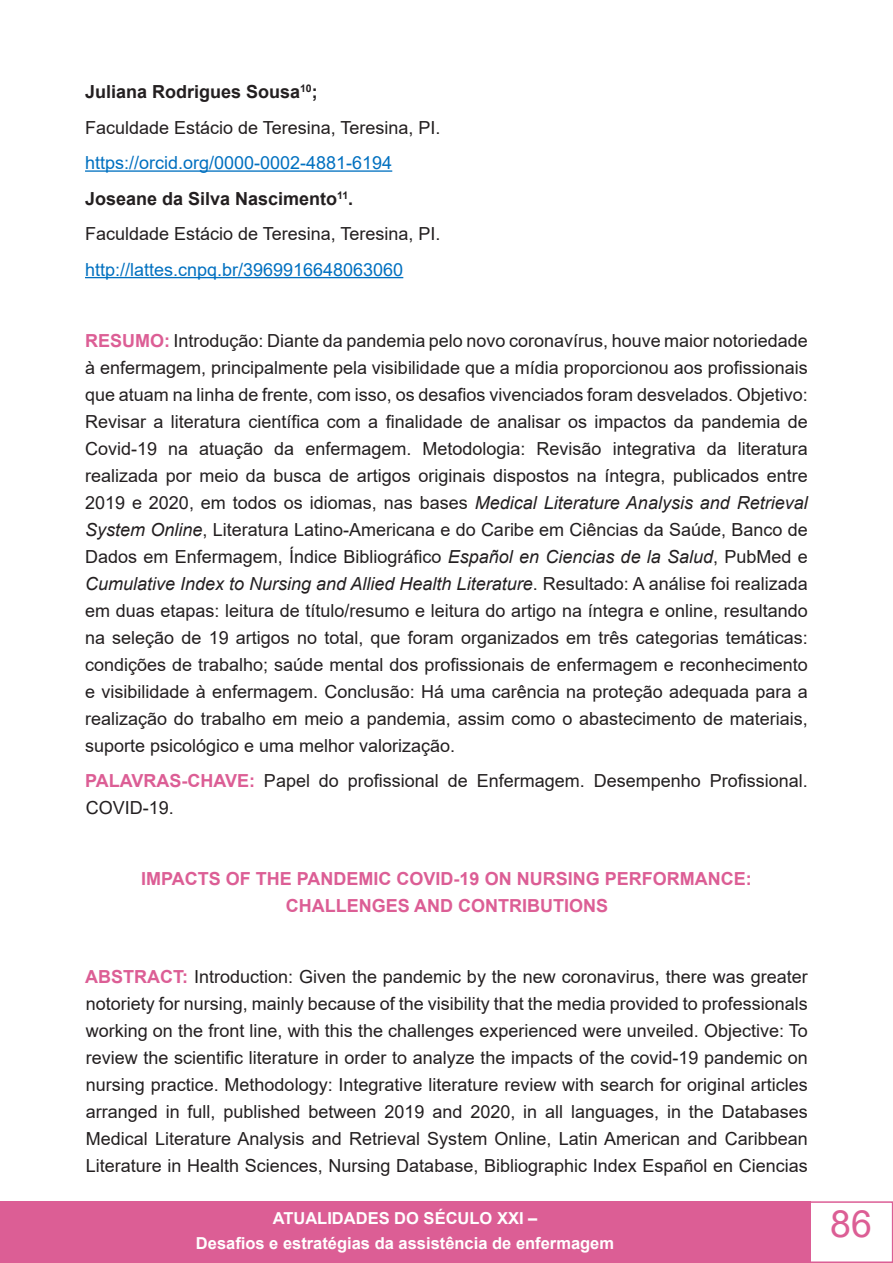
<style>
.page{position:relative;width:893px;height:1263px;background:#fff}
.page>*{position:absolute;margin:0;border:0;box-sizing:border-box;transform-origin:0 0}
.t1{font:37.5px "Arial";color:#dc5e95}
.categorias{font:18px/27px "Arial";color:#231f20;text-align:justify}
.t2{font:18px "Arial";color:#0070c0}
.t3{font:700 18px/27px "Arial";color:#dc5e95;text-align:center}
.t4{font:700 18px "Arial";color:#231f20}
.t5{font:700 16.5px/24.8px "Arial";color:#fff;text-align:center}
.s1{font-weight:700;color:#dc5e95}
.s2{font-style:italic}
</style>
<div class="page">
<div style="left:809px;top:1201px;width:84px;height:62px;background:#fff;border:2px solid #dc5e95"></div>
<div style="left:0;top:1201px;width:810px;height:62px;background:#dc5e95"></div>
<hr style="left:85px;top:170px;width:307px;height:2px;background:#0070c0">
<hr style="left:85px;top:277px;width:318px;height:1px;background:#0070c0">
<p class="t4" style="left:85px;top:79px;width:234px">Juliana Rodrigues Sousa<sup>10</sup>;</p>
<p class="categorias" style="left:85px;top:114px;width:357px">Faculdade Estácio de Teresina, Teresina, PI.</p>
<p class="t2" style="left:85px;top:150px;width:309px">https://orcid.org/0000-0002-4881-6194</p>
<p class="t4" style="left:85px;top:186px;width:270px">Joseane da Silva Nascimento<sup>11</sup>.</p>
<p class="categorias" style="left:85px;top:220px;width:357px">Faculdade Estácio de Teresina, Teresina, PI.</p>
<p class="t2" style="left:85px;top:257px;width:320px">http://lattes.cnpq.br/3969916648063060</p>
<p class="categorias" style="left:85px;top:327px;width:724px"><span class="s1">RESUMO:</span> Introdução: Diante da pandemia pelo novo coronavírus, houve maior notoriedade à enfermagem, principalmente pela visibilidade que a mídia proporcionou aos profissionais que atuam na linha de frente, com isso, os desafios vivenciados foram desvelados. Objetivo:<br>Revisar a literatura científica com a finalidade de analisar os impactos da pandemia de Covid-19 na atuação da enfermagem. Metodologia: Revisão integrativa da literatura realizada por meio da busca de artigos originais dispostos na íntegra, publicados entre 2019 e 2020, em todos os idiomas, nas bases <span class="s2">Medical Literature Analysis and Retrieval System Online</span>, Literatura Latino-Americana e do Caribe em Ciências da Saúde, Banco de Dados em Enfermagem, Índice Bibliográfico <span class="s2">Español en Ciencias de la Salud</span>, PubMed e <span class="s2">Cumulative Index to Nursing and Allied Health Literature</span>. Resultado: A análise foi realizada em duas etapas: leitura de título/resumo e leitura do artigo na íntegra e online, resultando na seleção de 19 artigos no total, que foram organizados em três categorias temáticas: condições de trabalho; saúde mental dos profissionais de enfermagem e reconhecimento e visibilidade à enfermagem. Conclusão: Há uma carência na proteção adequada para a realização do trabalho em meio a pandemia, assim como o abastecimento de materiais, suporte psicológico e uma melhor valorização.</p>
<p class="categorias" style="left:85px;top:767px;width:724px"><span class="s1">PALAVRAS-CHAVE:</span> Papel do profissional de Enfermagem. Desempenho Profissional.<br>COVID-19.</p>
<p class="t3" style="left:141px;top:866px;width:612px">IMPACTS OF THE PANDEMIC COVID-19 ON NURSING PERFORMANCE:<br>CHALLENGES AND CONTRIBUTIONS</p>
<p class="categorias" style="left:85px;top:963px;width:724px"><span class="s1">ABSTRACT:</span> Introduction: Given the pandemic by the new coronavirus, there was greater notoriety for nursing, mainly because of the visibility that the media provided to professionals working on the front line, with this the challenges experienced were unveiled. Objective: To review the scientific literature in order to analyze the impacts of the covid-19 pandemic on nursing practice. Methodology: Integrative literature review with search for original articles arranged in full, published between 2019 and 2020, in all languages, in the Databases Medical Literature Analysis and Retrieval System Online, Latin American and Caribbean Literature in Health Sciences, Nursing Database, Bibliographic Index Español en Ciencias</p>
<p class="t5" style="left:196px;top:1206px;width:420px">ATUALIDADES DO SÉCULO XXI –<br>Desafios e estratégias da assistência de enfermagem</p>
<h1 class="t1" style="left:830px;top:1198px;width:43px">86</h1>
</div>
